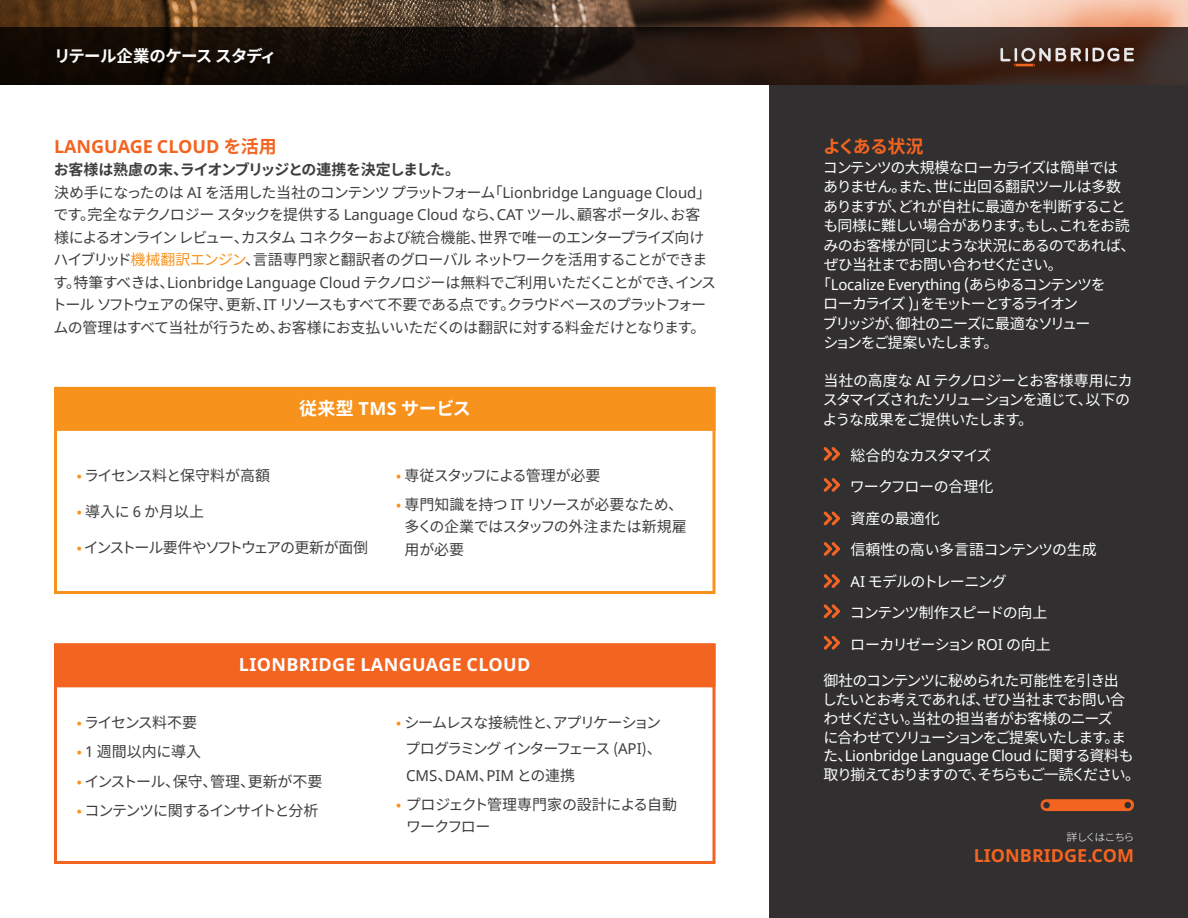
<style>
.page{position:relative;width:1188px;height:918px;background:#fff}
.page>*{position:absolute;margin:0;border:0;box-sizing:border-box;transform-origin:0 0}
.t1{font:700 18px "Noto Sans";color:#f36421}
.t2{font:700 18px "Noto Sans";letter-spacing:.02em;color:#fff}
.t3{font:700 18px "Noto Sans CJ Kjp";letter-spacing:-.02em;color:#fff}
.t4{font:700 18px "Noto Sans CJ Kjp";letter-spacing:-.05em;color:#f36421}
.t5{font:700 16.5px "Noto Sans CJ Kjp";letter-spacing:-.045em;color:#fff}
.t6{font:15px/22.5px "Noto Sans CJ Kjp";letter-spacing:-.06em;color:#3e3e3f}
.t7{font:15px/18.8px "Noto Sans CJ Kjp";letter-spacing:-.065em;color:#fff}
.t8{font:15px/22.5px "Noto Sans CJ Kjp";letter-spacing:-.02em;color:#3e3e3f}
.t9{font:15px "Noto Sans CJ Kjp";letter-spacing:-.09em;color:#3e3e3f}
.t10{font:15px "Noto Sans";letter-spacing:-.015em;color:#fff}
.t11{font:15px/22.5px "Noto Sans CJ Kjp";letter-spacing:-.035em;color:#3e3e3f}
.t12{font:15px "Noto Sans CJ Kjp";letter-spacing:-.11em;color:#3e3e3f}
.t13{font:15px "Noto Sans CJ Kjp";letter-spacing:-.115em;color:#fff}
.t14{font:15px "Noto Sans CJ Kjp";letter-spacing:-.085em;color:#3e3e3f}
.t15{font:15px "Noto Sans CJ Kjp";letter-spacing:-.02em;color:#fff}
.t16{font:15px "Noto Sans";color:#3e3e3f}
.t17{font:15px "Noto Sans CJ Kjp";letter-spacing:-.04em;color:#fff}
.t18{font:15px "Noto Sans CJ Kjp";letter-spacing:-.04em;color:#3e3e3f}
.t19{font:15px "Noto Sans CJ Kjp";letter-spacing:-.11em;color:#fff}
.t20{font:15px "Noto Sans CJ Kjp";letter-spacing:-.085em;color:#fff}
.t21{font:15px "Noto Sans CJ Kjp";letter-spacing:-.025em;color:#fff}
.t22{font:15px "Noto Sans CJ Kjp";color:#3e3e3f}
.t23{font:300 10.5px "Noto Sans CJ Kjp";letter-spacing:-.13em;color:#fff;scale:1.04 1}
.s1{font-family:"Noto Sans CJ Kjp"}
.s2{font-weight:700}
.s3{font-family:"Noto Sans"}
.s4{color:#f7931d}
</style>
<div class="page">
<div style="left:770px;top:0;width:418px;height:918px;background:#312f30"></div>
<img style="left:0;top:0;width:1188px;height:27px">
<svg style="left:0;top:27px;width:1188px;height:58px;background:#20140e"></svg>
<svg style="left:1000px;top:48px;width:134px;height:18px;background:#715c53"></svg>
<svg style="left:1041px;top:799px;width:93px;height:12px"></svg>
<div style="left:54px;top:387px;width:662px;height:207px;border:3px solid #f7931d"></div>
<div style="left:54px;top:643px;width:662px;height:221px;border:3px solid #f36421"></div>
<div style="left:54px;top:387px;width:662px;height:44px;background:#f7931d;border:3px solid #f7931d"></div>
<div style="left:54px;top:644px;width:662px;height:43px;background:#f36421"></div>
<svg style="left:824px;top:447px;width:16px;height:14px"></svg>
<svg style="left:824px;top:478px;width:16px;height:14px"></svg>
<svg style="left:824px;top:511px;width:16px;height:14px"></svg>
<svg style="left:824px;top:542px;width:16px;height:14px"></svg>
<svg style="left:824px;top:574px;width:16px;height:14px"></svg>
<svg style="left:824px;top:604px;width:16px;height:14px"></svg>
<svg style="left:824px;top:636px;width:16px;height:14px"></svg>
<p class="t5" style="left:54px;top:46px;width:224px">リテール企業のケース スタディ</p>
<p class="t1" style="left:54px;top:136px;width:224px">LANGUAGE CLOUD <span class="s1">を活用</span></p>
<p class="t6" style="left:52px;top:159px;width:666px"><span class="s2">お客様は熟慮の末、ライオンブリッジとの連携を決定しました。<br></span>決め手になったのは <span class="s3">AI</span> を活用した当社のコンテンツ プラットフォーム「<span class="s3">Lionbridge Language Cloud</span>」です。完全なテクノロジー スタックを提供する <span class="s3">Language Cloud</span> なら、<span class="s3">CAT</span> ツール、顧客ポータル、お客様によるオンライン レビュー、カスタム コネクターおよび統合機能、世界で唯一のエンタープライズ向けハイブリッド<span class="s4">機械翻訳エンジン</span>、言語専門家と翻訳者のグローバル ネットワークを活用することができます。特筆すべきは、<span class="s3">Lionbridge Language Cloud</span> テクノロジーは無料でご利用いただくことができ、インストール ソフトウェアの保守、更新、<span class="s3">IT</span> リソースもすべて不要である点です。クラウドベースのプラットフォームの管理はすべて当社が行うため、お客様にお支払いいただくのは翻訳に対する料金だけとなります。</p>
<p class="t3" style="left:299px;top:398px;width:173px">従来型 <span class="s3">TMS</span> サービス</p>
<p class="t18" style="left:77px;top:467px;width:195px"><span class="s4">•</span> ライセンス料と保守料が高額</p>
<p class="t6" style="left:77px;top:500px;width:129px"><span class="s4">•</span> 導入に <span class="s3">6</span> か月以上</p>
<p class="t9" style="left:77px;top:539px;width:293px"><span class="s4">•</span> インストール要件やソフトウェアの更新が面倒</p>
<p class="t6" style="left:396px;top:464px;width:206px"><span class="s4">•</span> 専従スタッフによる管理が必要</p>
<p class="t8" style="left:405px;top:493px;width:284px;text-indent:-8px"><span class="s4">•</span> 専門知識を持つ <span class="s3">IT</span> リソースが必要なため、多くの企業ではスタッフの外注または新規雇用が必要</p>
<p class="t2" style="left:239px;top:655px;width:293px">LIONBRIDGE LANGUAGE CLOUD</p>
<p class="t9" style="left:77px;top:714px;width:122px"><span class="s4">•</span> ライセンス料不要</p>
<p class="t22" style="left:77px;top:743px;width:126px"><span class="s4">•</span> <span class="s3">1</span> 週間以内に導入</p>
<p class="t8" style="left:77px;top:770px;width:247px"><span class="s4">•</span> インストール、保守、管理、更新が不要</p>
<p class="t14" style="left:77px;top:802px;width:243px"><span class="s4">•</span> コンテンツに関するインサイトと分析</p>
<p class="t6" style="left:396px;top:712px;width:267px"><span class="s4">•</span> シームレスな接続性と、アプリケーション</p>
<p class="t12" style="left:405px;top:740px;width:258px">プログラミング インターフェース (<span class="s3">API</span>)、</p>
<p class="t16" style="left:406px;top:765px;width:170px">CMS<span class="s1">、</span>DAM<span class="s1">、</span>PIM <span class="s1">との連携</span></p>
<p class="t11" style="left:406px;top:793px;width:273px;text-indent:-10px"><span class="s4">•</span> プロジェクト管理専門家の設計による自動ワークフロー</p>
<p class="t4" style="left:823px;top:136px;width:102px">よくある状況</p>
<p class="t7" style="left:823px;top:158px;width:297px">コンテンツの大規模なローカライズは簡単では</p>
<p class="t7" style="left:823px;top:178px;width:300px">ありません。また、世に出回る翻訳ツールは多数</p>
<p class="t7" style="left:823px;top:197px;width:304px">ありますが、どれが自社に最適かを判断すること</p>
<p class="t7" style="left:823px;top:217px;width:308px">も同様に難しい場合があります。もし、これをお読</p>
<p class="t7" style="left:823px;top:236px;width:314px">みのお客様が同じような状況にあるのであれば、</p>
<p class="t7" style="left:824px;top:256px;width:241px">ぜひ当社までお問い合わせください。</p>
<p class="t10" style="left:816px;top:274px;width:291px"><span class="s1">「</span>Localize Everything (<span class="s1">あらゆるコンテンツを</span></p>
<p class="t13" style="left:823px;top:295px;width:256px">ローカライズ <span class="s3">)</span>」をモットーとするライオン</p>
<p class="t7" style="left:823px;top:314px;width:270px">ブリッジが、御社のニーズに最適なソリュー</p>
<p class="t19" style="left:823px;top:334px;width:177px">ションをご提案いたします。</p>
<p class="t7" style="left:823px;top:371px;width:312px;line-height:19.5px">当社の高度な <span class="s3">AI</span> テクノロジーとお客様専用にカスタマイズされたソリューションを通じて、以下のような成果をご提供いたします。</p>
<p class="t20" style="left:850px;top:447px;width:142px">総合的なカスタマイズ</p>
<p class="t21" style="left:850px;top:478px;width:145px">ワークフローの合理化</p>
<p class="t7" style="left:850px;top:509px;width:91px">資産の最適化</p>
<p class="t15" style="left:850px;top:541px;width:248px">信頼性の高い多言語コンテンツの生成</p>
<p class="t7" style="left:850px;top:572px;width:158px"><span class="s3">AI</span> モデルのトレーニング</p>
<p class="t7" style="left:850px;top:604px;width:199px">コンテンツ制作スピードの向上</p>
<p class="t17" style="left:850px;top:636px;width:202px">ローカリゼーション <span class="s3">ROI</span> の向上</p>
<p class="t7" style="left:822px;top:672px;width:319px">御社のコンテンツに秘められた可能性を引き出<br>したいとお考えであれば、ぜひ当社までお問い合わせください。当社の担当者がお客様のニーズ<br>に合わせてソリューションをご提案いたします。また、<span class="s3">Lionbridge Language Cloud</span> に関する資料も取り揃えておりますので、そちらもご一読ください。</p>
<p class="t23" style="left:1067px;top:831px;width:67px">詳しくはこちら</p>
<p class="t1" style="left:974px;top:845px;width:162px">LIONBRIDGE.COM</p>
</div>
